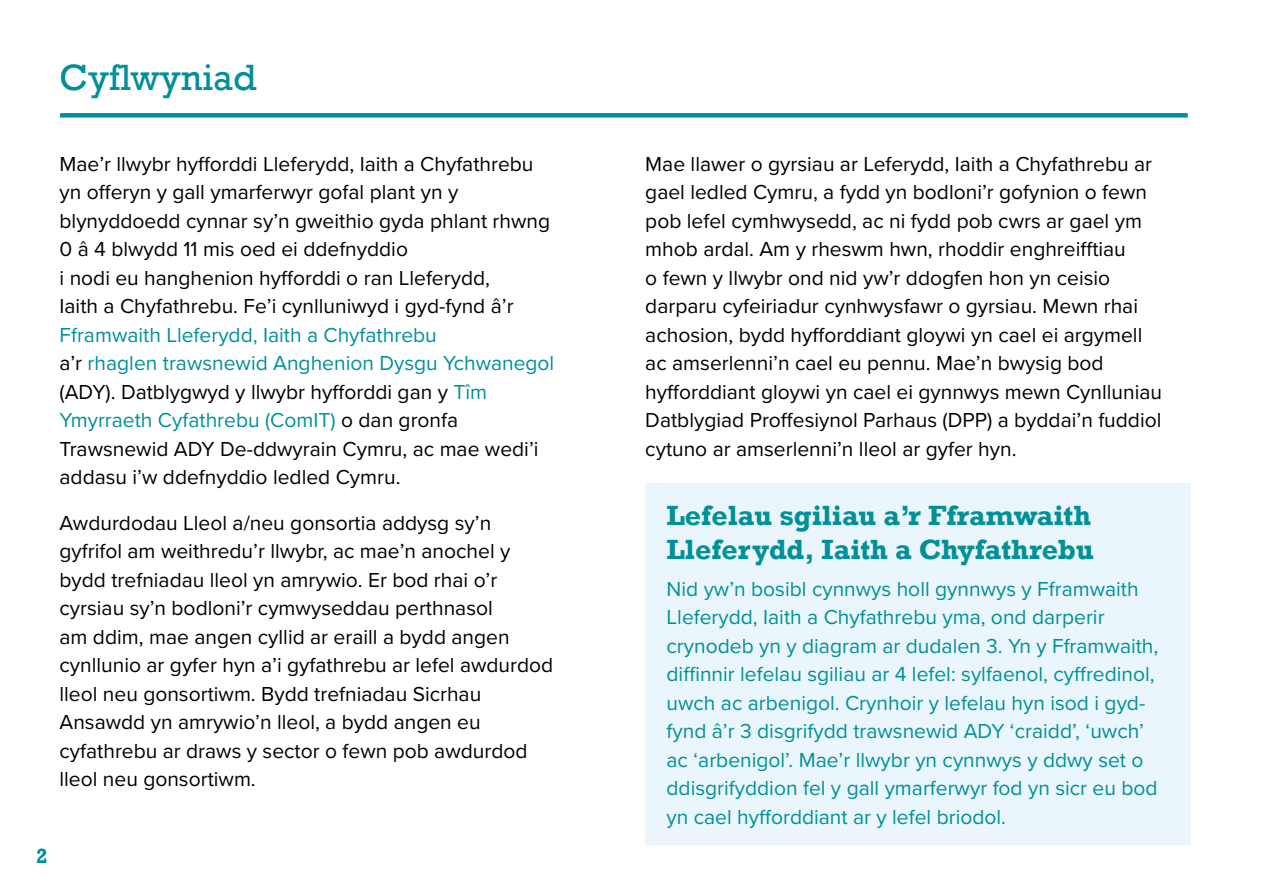
<style>
.page{position:relative;width:1263px;height:893px;background:#fff}
.page>*{position:absolute;margin:0;border:0;box-sizing:border-box;transform-origin:0 0}
.H1_chapter_heading{font:37.5px "Rockwell";color:#009098}
.H2_Sub_title{font:700 28.5px/34.2px "Rockwell";color:#009098}
.p_Intro_text{font:21px/28.5px "Proxima Nova";color:#000}
.p_Intro_text-2{font:21px/28.5px "Proxima Nova";color:#009098}
.t1{font:700 21px "Rockwell";color:#009098}
.s1{color:#009098}
</style>
<div class="page">
<div style="left:645px;top:484px;width:546px;height:361px;background:#eaf6fb"></div>
<div style="left:60px;top:113px;width:1128px;height:5px;background:#009098"></div>
<h1 class="H1_chapter_heading" style="left:60px;top:56px;width:199px">Cyflwyniad</h1>
<p class="p_Intro_text" style="left:60px;top:149px;width:496px">Mae’r llwybr hyfforddi Lleferydd, Iaith a Chyfathrebu yn offeryn y gall ymarferwyr gofal plant yn y blynyddoedd cynnar sy’n gweithio gyda phlant rhwng 0 â 4 blwydd 11 mis oed ei ddefnyddio<br>i nodi eu hanghenion hyfforddi o ran Lleferydd,<br>Iaith a Chyfathrebu. Fe’i cynlluniwyd i gyd-fynd â’r <span class="s1">Fframwaith Lleferydd, Iaith a Chyfathrebu<br></span>a’r <span class="s1">rhaglen trawsnewid Anghenion Dysgu Ychwanegol </span>(ADY). Datblygwyd y llwybr hyfforddi gan y <span class="s1">Tîm Ymyrraeth Cyfathrebu (ComIT)</span> o dan gronfa Trawsnewid ADY De-ddwyrain Cymru, ac mae wedi’i addasu i’w ddefnyddio ledled Cymru.</p>
<p class="p_Intro_text" style="left:60px;top:508px;width:495px">Awdurdodau Lleol a/neu gonsortia addysg sy’n gyfrifol am weithredu’r llwybr, ac mae’n anochel y bydd trefniadau lleol yn amrywio. Er bod rhai o’r cyrsiau sy’n bodloni’r cymwyseddau perthnasol<br>am ddim, mae angen cyllid ar eraill a bydd angen cynllunio ar gyfer hyn a’i gyfathrebu ar lefel awdurdod lleol neu gonsortiwm. Bydd trefniadau Sicrhau Ansawdd yn amrywio’n lleol, a bydd angen eu cyfathrebu ar draws y sector o fewn pob awdurdod lleol neu gonsortiwm.</p>
<p class="t1" style="left:36px;top:843px;width:13px">2</p>
<p class="p_Intro_text" style="left:645px;top:149px;width:518px">Mae llawer o gyrsiau ar Leferydd, Iaith a Chyfathrebu ar gael ledled Cymru, a fydd yn bodloni’r gofynion o fewn pob lefel cymhwysedd, ac ni fydd pob cwrs ar gael ym mhob ardal. Am y rheswm hwn, rhoddir enghreifftiau<br>o fewn y llwybr ond nid yw’r ddogfen hon yn ceisio darparu cyfeiriadur cynhwysfawr o gyrsiau. Mewn rhai achosion, bydd hyfforddiant gloywi yn cael ei argymell ac amserlenni’n cael eu pennu. Mae’n bwysig bod hyfforddiant gloywi yn cael ei gynnwys mewn Cynlluniau Datblygiad Proffesiynol Parhaus (DPP) a byddai’n fuddiol cytuno ar amserlenni’n lleol ar gyfer hyn.</p>
<h2 class="H2_Sub_title" style="left:666px;top:498px;width:429px">Lefelau sgiliau a’r Fframwaith<br>Lleferydd, Iaith a Chyfathrebu</h2>
<p class="p_Intro_text-2" style="left:666px;top:574px;width:493px">Nid yw’n bosibl cynnwys holl gynnwys y Fframwaith Lleferydd, Iaith a Chyfathrebu yma, ond darperir crynodeb yn y diagram ar dudalen 3. Yn y Fframwaith, diffinnir lefelau sgiliau ar 4 lefel: sylfaenol, cyffredinol, uwch ac arbenigol. Crynhoir y lefelau hyn isod i gyd&shy;fynd â’r 3 disgrifydd trawsnewid ADY ‘craidd’, ‘uwch’ ac ‘arbenigol’. Mae’r llwybr yn cynnwys y ddwy set o ddisgrifyddion fel y gall ymarferwyr fod yn sicr eu bod yn cael hyfforddiant ar y lefel briodol.</p>
</div>
